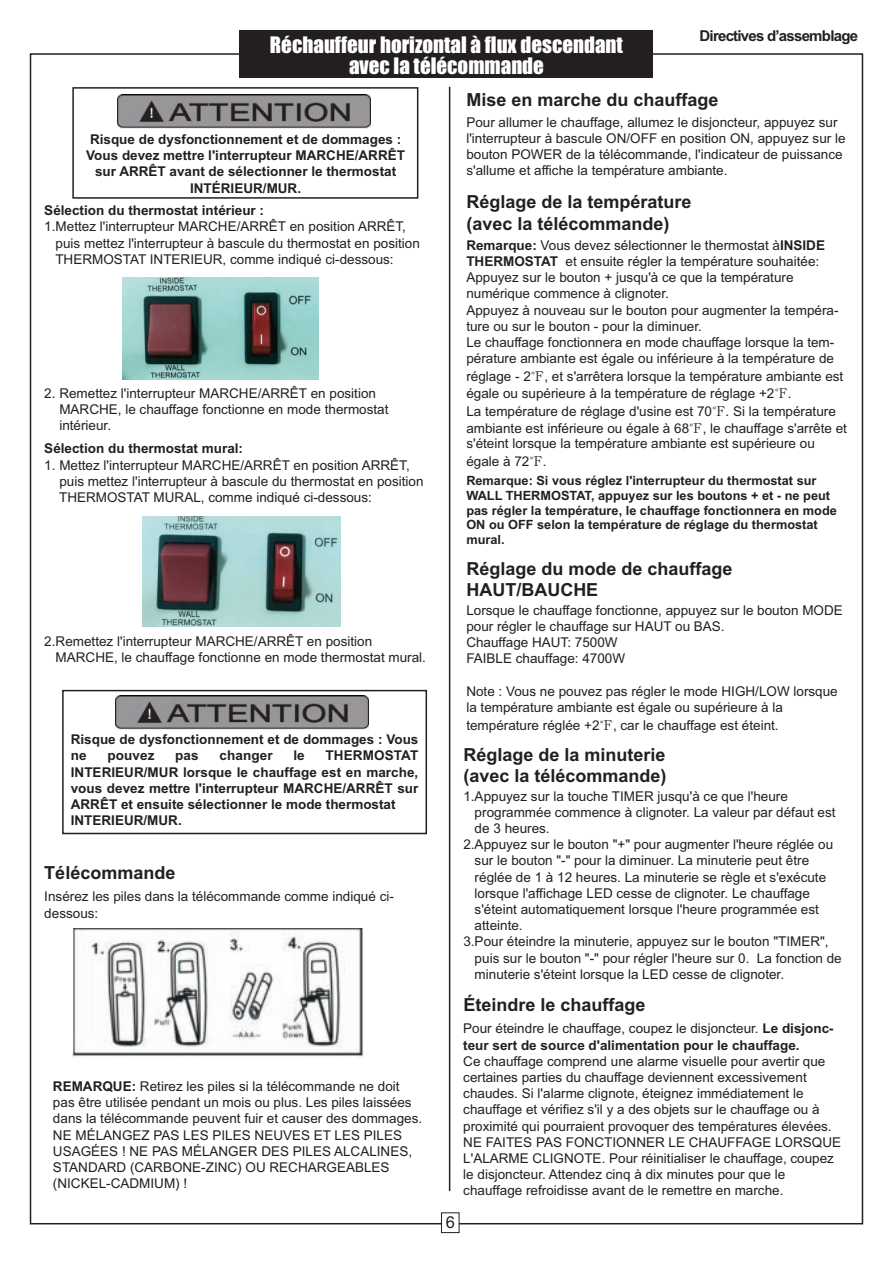
<style>
.page{position:relative;width:893px;height:1263px;background:#fff}
.page>*{position:absolute;margin:0;border:0;box-sizing:border-box;transform-origin:0 0}
.t1{font:21px/20.7px "Impact";color:#fff;text-align:center}
.t2{font:700 18px/21.6px "Arial";color:#231f20}
.t3{font:16.5px "Arial";color:#231f20}
.t4{font:700 15px "Arial";letter-spacing:-.05em;color:#231f20}
.t5{font:13.5px/16.2px "Arial";color:#231f20}
.t6{font:700 13.5px/16.2px "Arial";color:#231f20}
.t7{font:700 12.75px/14.7px "Arial";color:#231f20}
.s1{font-weight:700}
.s2{font-family:"Batang"}
.s3{font-weight:400}
</style>
<div class="page">
<div style="left:441px;top:1212px;width:18px;height:21px;border:1px solid #231f20"></div>
<div style="left:62px;top:690px;width:365px;height:144px;border:2px solid #231f20"></div>
<img style="left:115px;top:696px;width:253px;height:34px">
<hr style="left:449px;top:87px;width:1px;height:1104px;background:#231f20">
<img style="left:122px;top:277px;width:196px;height:103px">
<img style="left:143px;top:516px;width:198px;height:111px">
<div style="left:72px;top:87px;width:346px;height:112px;border:2px solid #231f20"></div>
<div style="left:117px;top:94px;width:255px;height:36px;background:linear-gradient(to right,#ededee,#ededed)"></div>
<img style="left:117px;top:94px;width:253px;height:34px">
<img style="left:72px;top:928px;width:291px;height:130px">
<div style="left:240px;top:30px;width:413px;height:47px;background:#231f20"></div>
<h1 class="t1" style="left:270px;top:36px;width:354px">Réchauffeur horizontal à flux descendant avec la télécommande</h1>
<p class="t4" style="left:699px;top:30px;width:160px">Directives d’assemblage</p>
<p class="t6" style="left:86px;top:132px;width:320px;text-align:center">Risque de dysfonctionnement et de dommages :<br>Vous devez mettre l'interrupteur MARCHE/ARRÊT sur ARRÊT avant de sélectionner le thermostat INTÉRIEUR/MUR.</p>
<p class="t6" style="left:44px;top:204px;width:221px">Sélection du thermostat intérieur :</p>
<p class="t5" style="left:55px;top:220px;width:366px;text-indent:-11px">1.Mettez l'interrupteur MARCHE/ARRÊT en position ARRÊT, puis mettez l'interrupteur à bascule du thermostat en position<br>THERMOSTAT INTERIEUR, comme indiqué ci-dessous:</p>
<p class="t5" style="left:59px;top:386px;width:331px;text-indent:-15px">2. Remettez l'interrupteur MARCHE/ARRÊT en position<br>MARCHE, le chauffage fonctionne en mode thermostat intérieur.</p>
<p class="t6" style="left:44px;top:442px;width:200px">Sélection du thermostat mural:</p>
<p class="t5" style="left:59px;top:458px;width:366px;text-indent:-15px">1. Mettez l'interrupteur MARCHE/ARRÊT en position ARRÊT, puis mettez l'interrupteur à bascule du thermostat en position<br>THERMOSTAT MURAL, comme indiqué ci-dessous:</p>
<p class="t5" style="left:56px;top:634px;width:372px;text-indent:-11px">2.Remettez l'interrupteur MARCHE/ARRÊT en position<br>MARCHE, le chauffage fonctionne en mode thermostat mural.</p>
<p class="t6" style="left:71px;top:733px;width:349px">Risque de dysfonctionnement et de dommages : Vous ne</p>
<p class="t6" style="left:71px;top:749px;width:349px;text-indent:255px">THERMOSTAT INTERIEUR/MUR lorsque le chauffage est en marche, vous devez mettre l'interrupteur MARCHE/ARRÊT sur ARRÊT et ensuite sélectionner le mode thermostat INTERIEUR/MUR.</p>
<p class="t6" style="left:107px;top:749px;width:49px">pouvez</p>
<p class="t6" style="left:175px;top:749px;width:25px">pas</p>
<p class="t6" style="left:219px;top:749px;width:55px">changer</p>
<p class="t6" style="left:293px;top:749px;width:13px">le</p>
<h2 class="t2" style="left:44px;top:864px;width:133px">Télécommande</h2>
<p class="t5" style="left:44px;top:890px;width:351px">Insérez les piles dans la télécommande comme indiqué ci&shy;dessous:</p>
<p class="t5" style="left:53px;top:1079px;width:371px"><span class="s1">REMARQUE:</span> Retirez les piles si la télécommande ne doit pas être utilisée pendant un mois ou plus. Les piles laissées dans la télécommande peuvent fuir et causer des dommages.<br>NE MÉLANGEZ PAS LES PILES NEUVES ET LES PILES USAGÉES ! NE PAS MÉLANGER DES PILES ALCALINES, STANDARD (CARBONE-ZINC) OU RECHARGEABLES (NICKEL-CADMIUM) !</p>
<p class="t3" style="left:446px;top:1216px;width:11px">6</p>
<h2 class="t2" style="left:466px;top:91px;width:254px">Mise en marche du chauffage</h2>
<p class="t5" style="left:466px;top:115px;width:381px">Pour allumer le chauffage, allumez le disjoncteur, appuyez sur l'interrupteur à bascule ON/OFF en position ON, appuyez sur le bouton POWER de la télécommande, l'indicateur de puissance s'allume et affiche la température ambiante.</p>
<h2 class="t2" style="left:466px;top:193px;width:227px">Réglage de la température (avec la télécommande)</h2>
<p class="t5" style="left:466px;top:238px;width:374px"><span class="s1">Remarque:</span> Vous devez sélectionner le thermostat à<span class="s1">INSIDE THERMOSTAT</span> et ensuite régler la température souhaitée:<br>Appuyez sur le bouton + jusqu'à ce que la température numérique commence à clignoter.<br>Appuyez à nouveau sur le bouton pour augmenter la tempéra&shy;ture ou sur le bouton - pour la diminuer.<br>Le chauffage fonctionnera en mode chauffage lorsque la tem&shy;pérature ambiante est égale ou inférieure à la température de</p>
<p class="t5" style="left:466px;top:369px;width:382px;line-height:17.1px">réglage - 2<span class="s2">℉</span>, et s'arrêtera lorsque la température ambiante est égale ou supérieure à la température de réglage +2<span class="s2">℉</span>.<br>La température de réglage d'usine est 70<span class="s2">℉</span>. Si la température ambiante est inférieure ou égale à 68<span class="s2">℉</span>, le chauffage s'arrête et</p>
<p class="t5" style="left:466px;top:436px;width:350px;line-height:18px">s'éteint lorsque la température ambiante est supérieure ou égale à 72<span class="s2">℉</span>.</p>
<p class="t7" style="left:466px;top:475px;width:372px">Remarque: Si vous réglez l'interrupteur du thermostat sur WALL THERMOSTAT, appuyez sur les boutons + et - ne peut pas régler la température, le chauffage fonctionnera en mode ON ou OFF selon la température de réglage du thermostat mural.</p>
<h2 class="t2" style="left:466px;top:559px;width:268px">Réglage du mode de chauffage<br>HAUT/BAUCHE</h2>
<p class="t5" style="left:466px;top:603px;width:378px">Lorsque le chauffage fonctionne, appuyez sur le bouton MODE pour régler le chauffage sur HAUT ou BAS.<br>Chauffage HAUT: 7500W<br>FAIBLE chauffage: 4700W</p>
<p class="t5" style="left:466px;top:684px;width:373px">Note : Vous ne pouvez pas régler le mode HIGH/LOW lorsque la température ambiante est égale ou supérieure à la</p>
<p class="t5" style="left:466px;top:718px;width:314px">température réglée +2<span class="s2">℉</span>, car le chauffage est éteint.</p>
<h2 class="t2" style="left:463px;top:745px;width:205px">Réglage de la minuterie (avec la télécommande)</h2>
<p class="t5" style="left:463px;top:789px;width:326px">1.Appuyez sur la touche TIMER jusqu'à ce que l'heure</p>
<p class="t5" style="left:475px;top:805px;width:362px">programmée commence à clignoter. La valeur par défaut est</p>
<p class="t5" style="left:475px;top:821px;width:77px">de 3 heures.</p>
<p class="t5" style="left:463px;top:837px;width:371px">2.Appuyez sur le bouton "+" pour augmenter l'heure réglée ou</p>
<p class="t5" style="left:475px;top:854px;width:336px">sur le bouton "-" pour la diminuer. La minuterie peut être</p>
<p class="t5" style="left:475px;top:870px;width:353px">réglée de 1 à 12 heures. La minuterie se règle et s'exécute</p>
<p class="t5" style="left:475px;top:886px;width:337px">lorsque l'affichage LED cesse de clignoter. Le chauffage</p>
<p class="t5" style="left:475px;top:902px;width:346px">s'éteint automatiquement lorsque l'heure programmée est</p>
<p class="t5" style="left:475px;top:918px;width:50px">atteinte.</p>
<p class="t5" style="left:463px;top:935px;width:367px">3.Pour éteindre la minuterie, appuyez sur le bouton "TIMER",</p>
<p class="t5" style="left:475px;top:951px;width:369px">puis sur le bouton "-" pour régler l'heure sur 0. La fonction de</p>
<p class="t5" style="left:475px;top:967px;width:311px">minuterie s'éteint lorsque la LED cesse de clignoter.</p>
<h2 class="t2" style="left:463px;top:996px;width:184px">Éteindre le chauffage</h2>
<p class="t6" style="left:463px;top:1022px;width:372px"><span class="s3">Pour éteindre le chauffage, coupez le disjoncteur.</span> Le disjonc&shy;teur sert de source d'alimentation pour le chauffage.</p>
<p class="t5" style="left:463px;top:1054px;width:379px">Ce chauffage comprend une alarme visuelle pour avertir que certaines parties du chauffage deviennent excessivement chaudes. Si l'alarme clignote, éteignez immédiatement le chauffage et vérifiez s'il y a des objets sur le chauffage ou à proximité qui pourraient provoquer des températures élevées.<br>NE FAITES PAS FONCTIONNER LE CHAUFFAGE LORSQUE L'ALARME CLIGNOTE. Pour réinitialiser le chauffage, coupez le disjoncteur. Attendez cinq à dix minutes pour que le chauffage refroidisse avant de le remettre en marche.</p>
</div>
